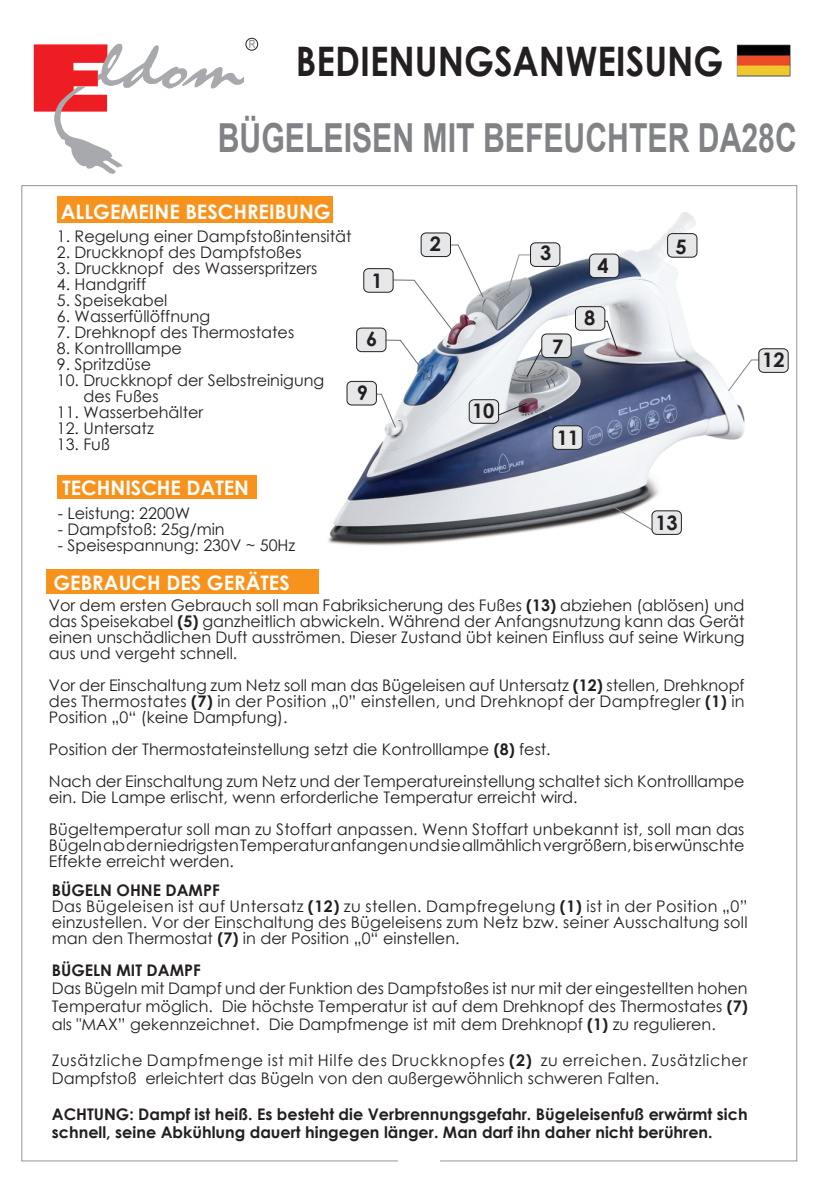
<style>
.page{position:relative;width:840px;height:1191px;background:#fff}
.page>*{position:absolute;margin:0;border:0;box-sizing:border-box;transform-origin:0 0}
.t1{font:700 40.6px "Century Gothic";color:#231f20;scale:.88 1}
.t2{font:700 40px "Arial";color:#808285;scale:.75 1}
.t3{font:700 20px "Century Gothic";color:#fff}
.t4{font:700 20px "Century Gothic";color:#231f20}
.t5{font:16px/16px "Century Gothic";color:#231f20}
.t6{font:700 16px/18px "Century Gothic";color:#231f20}
.t7{font:16px/18px "Century Gothic";letter-spacing:.045em;color:#231f20}
.t8{font:11.2px "Arial";color:#808285;scale:.82 1}
.s1{font-weight:700}
</style>
<div class="page">
<img style="left:294px;top:205px;width:451px;height:341px">
<div style="left:667px;top:234px;width:29px;height:23px;background:#e6e7e9;border-radius:5px"></div>
<div style="left:667px;top:233px;width:29px;height:24px;border:1px solid #231f20;border-radius:5px"></div>
<svg style="left:500px;top:254px;width:49px;height:57px"></svg>
<div style="left:530px;top:243px;width:29px;height:23px;background:#e6e7e9;border-radius:5px"></div>
<div style="left:530px;top:243px;width:29px;height:24px;border:1px solid #231f20;border-radius:5px"></div>
<svg style="left:498px;top:402px;width:30px;height:14px"></svg>
<svg style="left:609px;top:504px;width:63px;height:28px"></svg>
<div style="left:469px;top:400px;width:29px;height:23px;background:#e6e7e9;border-radius:5px"></div>
<div style="left:468px;top:399px;width:30px;height:24px;border:1px solid #231f20;border-radius:5px"></div>
<svg style="left:375px;top:244px;width:109px;height:139px"></svg>
<svg style="left:369px;top:393px;width:27px;height:36px"></svg>
<svg style="left:726px;top:359px;width:48px;height:33px"></svg>
<div style="left:363px;top:269px;width:30px;height:23px;background:#e6e7e9;border-radius:5px"></div>
<div style="left:363px;top:268px;width:30px;height:24px;border:1px solid #231f20;border-radius:5px"></div>
<div style="left:356px;top:328px;width:30px;height:24px;background:#e6e7e9;border-radius:5px"></div>
<div style="left:356px;top:328px;width:30px;height:24px;border:1px solid #231f20;border-radius:5px"></div>
<div style="left:347px;top:381px;width:29px;height:24px;background:#e6e7e9;border-radius:5px"></div>
<div style="left:346px;top:381px;width:30px;height:24px;border:1px solid #231f20;border-radius:5px"></div>
<div style="left:589px;top:254px;width:29px;height:24px;background:#e6e7e9;border-radius:5px"></div>
<div style="left:589px;top:254px;width:29px;height:24px;border:1px solid #231f20;border-radius:5px"></div>
<div style="left:552px;top:426px;width:30px;height:23px;background:#e6e7e9;border-radius:5px"></div>
<div style="left:552px;top:425px;width:30px;height:24px;border:1px solid #231f20;border-radius:5px"></div>
<div style="left:651px;top:511px;width:30px;height:23px;background:#e6e7e9;border-radius:5px"></div>
<div style="left:651px;top:510px;width:30px;height:24px;border:1px solid #231f20;border-radius:5px"></div>
<div style="left:758px;top:349px;width:29px;height:23px;background:#e6e7e9;border-radius:5px"></div>
<div style="left:758px;top:348px;width:30px;height:24px;border:1px solid #231f20;border-radius:5px"></div>
<svg style="left:525px;top:347px;width:35px;height:31px"></svg>
<svg style="left:594px;top:320px;width:24px;height:30px"></svg>
<div style="left:541px;top:334px;width:30px;height:23px;background:#e6e7e9;border-radius:5px"></div>
<div style="left:541px;top:334px;width:30px;height:24px;border:1px solid #231f20;border-radius:5px"></div>
<div style="left:575px;top:307px;width:29px;height:23px;background:#e6e7e9;border-radius:5px"></div>
<div style="left:575px;top:306px;width:29px;height:24px;border:1px solid #231f20;border-radius:5px"></div>
<div style="left:421px;top:233px;width:29px;height:23px;background:#e6e7e9;border-radius:5px"></div>
<div style="left:420px;top:233px;width:30px;height:24px;border:1px solid #231f20;border-radius:5px"></div>
<svg style="left:34px;top:43px;width:210px;height:131px"></svg>
<div style="left:245px;top:38px;width:13px;height:12px;border:1px solid #231f20;border-radius:50%"></div>
<div style="left:57px;top:476px;width:199px;height:23px;background:#f7931d"></div>
<div style="left:57px;top:196px;width:275px;height:26px;background:#f7931d"></div>
<div style="left:46px;top:570px;width:272px;height:24px;background:#f7931d"></div>
<div style="left:736px;top:45px;width:53px;height:31px;border:1px solid #000"></div>
<img style="left:737px;top:45px;width:51px;height:31px">
<p class="t8" style="left:249px;top:37px;width:10px">R</p>
<p class="t1" style="left:296px;top:30px;width:487px">BEDIENUNGSANWEISUNG</p>
<p class="t2" style="left:218px;top:111px;width:773px">BÜGELEISEN MIT BEFEUCHTER DA28C</p>
<p class="t3" style="left:61px;top:196px;width:271px">ALLGEMEINE BESCHREIBUNG</p>
<p class="t5" style="left:57px;top:228px;width:296px">1. Regelung einer Dampfstoßintensität</p>
<p class="t5" style="left:57px;top:244px;width:246px">2. Druckknopf des Dampfstoßes</p>
<p class="t5" style="left:57px;top:260px;width:262px">3. Druckknopf des Wasserspritzers</p>
<p class="t5" style="left:57px;top:276px;width:91px">4. Handgriff</p>
<p class="t5" style="left:57px;top:292px;width:112px">5. Speisekabel</p>
<p class="t5" style="left:57px;top:308px;width:155px">6. Wasserfüllöffnung</p>
<p class="t5" style="left:57px;top:324px;width:239px">7. Drehknopf des Thermostates</p>
<p class="t5" style="left:57px;top:340px;width:126px">8. Kontrolllampe</p>
<p class="t5" style="left:57px;top:356px;width:96px">9. Spritzdüse</p>
<p class="t5" style="left:83px;top:372px;width:242px;text-indent:-27px">10. Druckknopf der Selbstreinigung des Fußes</p>
<p class="t5" style="left:57px;top:404px;width:148px">11. Wasserbehälter</p>
<p class="t5" style="left:57px;top:420px;width:98px">12. Untersatz</p>
<p class="t5" style="left:57px;top:436px;width:54px">13. Fuß</p>
<p class="t4" style="left:371px;top:265px;width:13px">1</p>
<p class="t4" style="left:366px;top:324px;width:13px">6</p>
<p class="t4" style="left:356px;top:377px;width:13px">9</p>
<p class="t3" style="left:62px;top:472px;width:188px">TECHNISCHE DATEN</p>
<p class="t5" style="left:58px;top:505px;width:134px">- Leistung: 2200W</p>
<p class="t5" style="left:58px;top:521px;width:168px">- Dampfstoß: 25g/min</p>
<p class="t5" style="left:58px;top:537px;width:239px">- Speisespannung: 230V ~ 50Hz</p>
<p class="t4" style="left:429px;top:229px;width:13px">2</p>
<p class="t4" style="left:472px;top:395px;width:24px">10</p>
<p class="t4" style="left:539px;top:238px;width:13px">3</p>
<p class="t4" style="left:552px;top:331px;width:13px">7</p>
<p class="t4" style="left:597px;top:250px;width:13px">4</p>
<p class="t4" style="left:584px;top:303px;width:13px">8</p>
<p class="t4" style="left:556px;top:422px;width:24px">11</p>
<p class="t4" style="left:675px;top:231px;width:13px">5</p>
<p class="t4" style="left:655px;top:507px;width:24px">13</p>
<p class="t3" style="left:53px;top:567px;width:238px">GEBRAUCH DES GERÄTES</p>
<p class="t5" style="left:49px;top:596px;width:697px;text-align:justify">Vor dem ersten Gebrauch soll man Fabriksicherung des Fußes <span class="s1">(13)</span> abziehen (ablösen) und das Speisekabel <span class="s1">(5)</span> ganzheitlich abwickeln. Während der Anfangsnutzung kann das Gerät einen unschädlichen Duft ausströmen. Dieser Zustand übt keinen Einfluss auf seine Wirkung aus und vergeht schnell.</p>
<p class="t5" style="left:49px;top:676px;width:697px;text-align:justify">Vor der Einschaltung zum Netz soll man das Bügeleisen auf Untersatz <span class="s1">(12)</span> stellen, Drehknopf des Thermostates <span class="s1">(7)</span> in der Position „0” einstellen, und Drehknopf der Dampfregler <span class="s1">(1)</span> in Position „0“ (keine Dampfung).</p>
<p class="t5" style="left:49px;top:732px;width:697px;line-height:32px">Position der Thermostateinstellung setzt die Kontrolllampe <span class="s1">(8)</span> fest.<br>Nach der Einschaltung zum Netz und der Temperatureinstellung schaltet sich Kontrolllampe</p>
<p class="t5" style="left:49px;top:780px;width:696px;line-height:32px">ein. Die Lampe erlischt, wenn erforderliche Temperatur erreicht wird.<br>Bügeltemperatur soll man zu Stoffart anpassen. Wenn Stoffart unbekannt ist, soll man das</p>
<p class="t5" style="left:49px;top:836px;width:697px">Bügeln ab der niedrigsten Temperatur anfangen und sie allmählich vergrößern, bis erwünschte<br>Effekte erreicht werden.</p>
<p class="t5" style="left:52px;top:881px;width:697px"><span class="s1">BÜGELN OHNE DAMPF<br></span>Das Bügeleisen ist auf Untersatz <span class="s1">(12)</span> zu stellen. Dampfregelung <span class="s1">(1)</span> ist in der Position „0” einzustellen. Vor der Einschaltung des Bügeleisens zum Netz bzw. seiner Ausschaltung soll man den Thermostat <span class="s1">(7)</span> in der Position „0“ einstellen.</p>
<p class="t5" style="left:52px;top:960px;width:697px;line-height:18px"><span class="s1">BÜGELN MIT DAMPF<br></span>Das Bügeln mit Dampf und der Funktion des Dampfstoßes ist nur mit der eingestellten hohen Temperatur möglich. Die höchste Temperatur ist auf dem Drehknopf des Thermostates <span class="s1">(7) </span>als "MAX” gekennzeichnet. Die Dampfmenge ist mit dem Drehknopf <span class="s1">(1)</span> zu regulieren.</p>
<p class="t7" style="left:52px;top:1050px;width:696px">Zusätzliche Dampfmenge ist mit Hilfe des Druckknopfes <span class="s1">(2)</span> zu erreichen. Zusätzlicher<br>Dampfstoß erleichtert das Bügeln von den außergewöhnlich schweren Falten.</p>
<p class="t6" style="left:52px;top:1104px;width:697px">ACHTUNG: Dampf ist heiß. Es besteht die Verbrennungsgefahr. Bügeleisenfuß erwärmt sich schnell, seine Abkühlung dauert hingegen länger. Man darf ihn daher nicht berühren.</p>
<p class="t4" style="left:761px;top:344px;width:24px">12</p>
</div>
